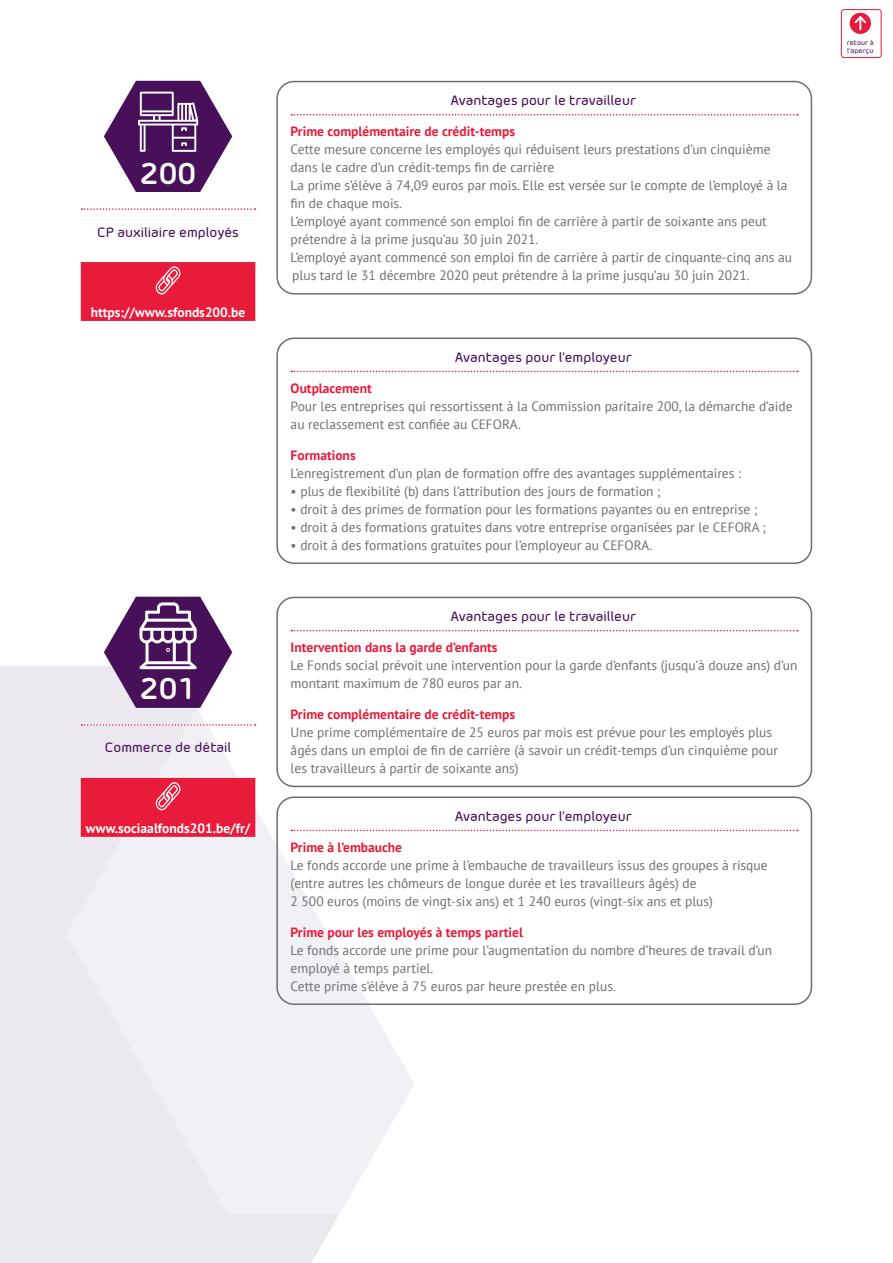
<style>
.page{position:relative;width:893px;height:1263px;background:#fff}
.page>*{position:absolute;margin:0;border:0;box-sizing:border-box;transform-origin:0 0}
.t1{font:700 30px "Morebi Rounded";color:#fff}
.t2{font:13.5px/18px "PT Sans";color:#6d6e71}
.t3{font:700 13.5px "PT Sans";color:#e81c3a}
.t4{font:500 13.5px "Morebi Rounded";color:#49105a}
.t5{font:700 13.5px "PT Sans";color:#fff}
.t6{font:500 6.9px/8.2px "Morebi Rounded";color:#49105a}
</style>
<div class="page">
<div style="left:0;top:666px;width:339px;height:597px;background:#ebe8ef"></div>
<svg style="left:66px;top:666px;width:647px;height:549px"></svg>
<div style="left:850px;top:13px;width:21px;height:21px;background:#e81c3a;border-radius:50%"></div>
<svg style="left:853px;top:14px;width:15px;height:15px"></svg>
<div style="left:841px;top:9px;width:40px;height:49px;border:1px solid #e81c3a;border-radius:3px"></div>
<svg style="left:82px;top:208px;width:174px;height:2px"></svg>
<svg style="left:104px;top:81px;width:128px;height:111px"></svg>
<div style="left:81px;top:262px;width:174px;height:59px;background:#e81c3a"></div>
<svg style="left:82px;top:724px;width:174px;height:2px"></svg>
<svg style="left:104px;top:597px;width:128px;height:111px"></svg>
<div style="left:81px;top:778px;width:174px;height:59px;background:#e81c3a"></div>
<svg style="left:291px;top:371px;width:507px;height:1px"></svg>
<div style="left:276px;top:337px;width:536px;height:227px;border:2px solid #6d6e71;border-radius:17px"></div>
<svg style="left:291px;top:830px;width:507px;height:1px"></svg>
<div style="left:276px;top:796px;width:536px;height:209px;border:2px solid #6d6e71;border-radius:17px"></div>
<svg style="left:291px;top:114px;width:507px;height:1px"></svg>
<div style="left:276px;top:81px;width:536px;height:213px;border:2px solid #6d6e71;border-radius:17px"></div>
<svg style="left:291px;top:630px;width:507px;height:1px"></svg>
<div style="left:276px;top:597px;width:536px;height:190px;border:2px solid #6d6e71;border-radius:17px"></div>
<h1 class="t1" style="left:140px;top:151px;width:58px">200</h1>
<p class="t4" style="left:97px;top:222px;width:143px">CP auxiliaire employés</p>
<p class="t5" style="left:91px;top:303px;width:156px">https://www.sfonds200.be</p>
<h1 class="t1" style="left:140px;top:667px;width:58px">201</h1>
<p class="t4" style="left:105px;top:738px;width:128px">Commerce de détail</p>
<p class="t5" style="left:86px;top:819px;width:166px">www.sociaalfonds201.be/fr/</p>
<p class="t4" style="left:451px;top:91px;width:187px">Avantages pour le travailleur</p>
<p class="t3" style="left:291px;top:123px;width:226px">Prime complémentaire de crédit-temps</p>
<p class="t2" style="left:291px;top:140px;width:503px">Cette mesure concerne les employés qui réduisent leurs prestations d’un cinquième dans le cadre d’un crédit-temps fin de carrière<br>La prime s’élève à 74,09 euros par mois. Elle est versée sur le compte de l’employé à la fin de chaque mois.<br>L’employé ayant commencé son emploi fin de carrière à partir de soixante ans peut prétendre à la prime jusqu’au 30 juin 2021.<br>L’employé ayant commencé son emploi fin de carrière à partir de cinquante-cinq ans au plus tard le 31 décembre 2020 peut prétendre à la prime jusqu’au 30 juin 2021.</p>
<p class="t4" style="left:455px;top:348px;width:178px">Avantages pour l’employeur</p>
<p class="t3" style="left:291px;top:379px;width:83px">Outplacement</p>
<p class="t2" style="left:291px;top:397px;width:503px">Pour les entreprises qui ressortissent à la Commission paritaire 200, la démarche d’aide au reclassement est confiée au CEFORA.</p>
<p class="t3" style="left:291px;top:446px;width:67px">Formations</p>
<p class="t2" style="left:291px;top:464px;width:452px">L’enregistrement d’un plan de formation offre des avantages supplémentaires :</p>
<p class="t2" style="left:291px;top:482px;width:372px">• plus de flexibilité (b) dans l’attribution des jours de formation ;</p>
<p class="t2" style="left:291px;top:500px;width:468px">• droit à des primes de formation pour les formations payantes ou en entreprise ;</p>
<p class="t2" style="left:291px;top:518px;width:477px">• droit à des formations gratuites dans votre entreprise organisées par le CEFORA ;</p>
<p class="t2" style="left:291px;top:536px;width:364px">• droit à des formations gratuites pour l’employeur au CEFORA.</p>
<p class="t4" style="left:451px;top:607px;width:187px">Avantages pour le travailleur</p>
<p class="t3" style="left:291px;top:638px;width:209px">Intervention dans la garde d’enfants</p>
<p class="t2" style="left:291px;top:656px;width:508px">Le Fonds social prévoit une intervention pour la garde d’enfants (jusqu’à douze ans) d’un montant maximum de 780 euros par an.</p>
<p class="t3" style="left:291px;top:705px;width:226px">Prime complémentaire de crédit-temps</p>
<p class="t2" style="left:291px;top:723px;width:489px">Une prime complémentaire de 25 euros par mois est prévue pour les employés plus âgés dans un emploi de fin de carrière (à savoir un crédit-temps d’un cinquième pour les travailleurs à partir de soixante ans)</p>
<p class="t4" style="left:455px;top:807px;width:178px">Avantages pour l’employeur</p>
<p class="t3" style="left:291px;top:838px;width:113px">Prime à l’embauche</p>
<p class="t2" style="left:291px;top:856px;width:478px">Le fonds accorde une prime à l’embauche de travailleurs issus des groupes à risque (entre autres les chômeurs de longue durée et les travailleurs âgés) de<br>2 500 euros (moins de vingt-six ans) et 1 240 euros (vingt-six ans et plus)</p>
<p class="t3" style="left:291px;top:923px;width:234px">Prime pour les employés à temps partiel</p>
<p class="t2" style="left:291px;top:941px;width:483px">Le fonds accorde une prime pour l’augmentation du nombre d’heures de travail d’un employé à temps partiel.<br>Cette prime s’élève à 75 euros par heure prestée en plus.</p>
<p class="t6" style="left:847px;top:38px;width:29px">retour à l’aperçu</p>
</div>
